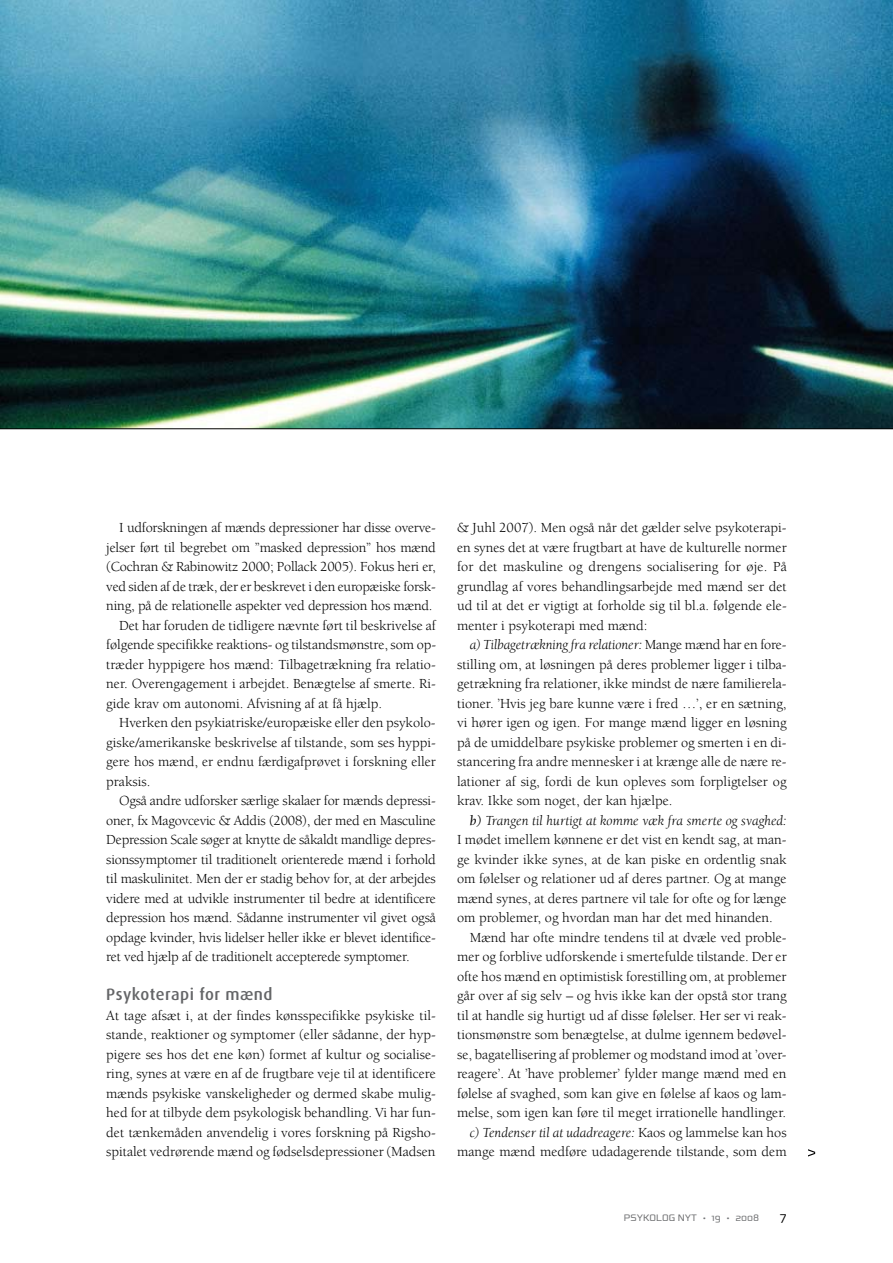
<style>
.page{position:relative;width:893px;height:1263px;background:#fff}
.page>*{position:absolute;margin:0;border:0;box-sizing:border-box;transform-origin:0 0}
.t1{font:500 16.5px "Dax";letter-spacing:.025em;color:#646567}
.t2{font:14.25px/19.5px "Berkeley";color:#000;text-align:justify}
.t3{font:italic 14.25px "Berkeley";color:#000}
.t4{font:13.5px "Resea";color:#000}
.t5{font:10.5px "Resea";color:#707173}
.s1{font-style:italic}
.s2{font-style:inherit}
.s3{font-style:normal}
</style>
<div class="page">
<img style="left:0;top:0;width:893px;height:428px">
<hr style="left:0;top:428px;width:893px;height:1px;background:#000">
<svg style="left:808px;top:1149px;width:7px;height:7px"></svg>
<p class="t2" style="left:119px;top:518px;width:318px">I udforskningen af mænds depressioner har disse overve-</p>
<p class="t2" style="left:106px;top:538px;width:331px">jelser ført til begrebet om ”masked depression” hos mænd</p>
<p class="t2" style="left:106px;top:557px;width:331px">(Cochran &amp; Rabinowitz 2000; Pollack 2005). Fokus heri er,</p>
<p class="t2" style="left:106px;top:577px;width:331px">ved siden af de træk, der er beskrevet i den europæiske forsk-</p>
<p class="t2" style="left:106px;top:596px;width:328px">ning, på de relationelle aspekter ved depression hos mænd.</p>
<p class="t2" style="left:119px;top:616px;width:318px">Det har foruden de tidligere nævnte ført til beskrivelse af</p>
<p class="t2" style="left:106px;top:635px;width:331px">følgende specifikke reaktions- og tilstandsmønstre, som op-</p>
<p class="t2" style="left:106px;top:655px;width:331px">træder hyppigere hos mænd: Tilbagetrækning fra relatio-</p>
<p class="t2" style="left:106px;top:674px;width:331px">ner. Overengagement i arbejdet. Benægtelse af smerte. Ri-</p>
<p class="t2" style="left:106px;top:694px;width:277px">gide krav om autonomi. Afvisning af at få hjælp.</p>
<p class="t2" style="left:119px;top:713px;width:318px">Hverken den psykiatriske/europæiske eller den psykolo-</p>
<p class="t2" style="left:106px;top:733px;width:331px">giske/amerikanske beskrivelse af tilstande, som ses hyppi-</p>
<p class="t2" style="left:106px;top:752px;width:331px">gere hos mænd, er endnu færdigafprøvet i forskning eller</p>
<p class="t2" style="left:106px;top:772px;width:46px">praksis.</p>
<p class="t2" style="left:119px;top:791px;width:318px">Også andre udforsker særlige skalaer for mænds depressi-</p>
<p class="t2" style="left:106px;top:811px;width:331px">oner, fx Magovcevic &amp; Addis (2008), der med en Masculine</p>
<p class="t2" style="left:106px;top:830px;width:331px">Depression Scale søger at knytte de såkaldt mandlige depres-</p>
<p class="t2" style="left:106px;top:850px;width:331px">sionssymptomer til traditionelt orienterede mænd i forhold</p>
<p class="t2" style="left:106px;top:869px;width:331px">til maskulinitet. Men der er stadig behov for, at der arbejdes</p>
<p class="t2" style="left:106px;top:889px;width:331px">videre med at udvikle instrumenter til bedre at identificere</p>
<p class="t2" style="left:106px;top:908px;width:331px">depression hos mænd. Sådanne instrumenter vil givet også</p>
<p class="t2" style="left:106px;top:928px;width:331px">opdage kvinder, hvis lidelser heller ikke er blevet identifice-</p>
<p class="t2" style="left:106px;top:947px;width:305px">ret ved hjælp af de traditionelt accepterede symptomer.</p>
<p class="t1" style="left:106px;top:985px;width:168px">Psykoterapi for mænd</p>
<p class="t2" style="left:106px;top:1006px;width:331px">At tage afsæt i, at der findes kønsspecifikke psykiske til&shy;stande, reaktioner og symptomer (eller sådanne, der hyp&shy;pigere ses hos det ene køn) formet af kultur og socialise&shy;ring, synes at være en af de frugtbare veje til at identificere mænds psykiske vanskeligheder og dermed skabe mulig&shy;hed for at tilbyde dem psykologisk behandling. Vi har fun&shy;det tænkemåden anvendelig i vores forskning på Rigsho&shy;spitalet vedrørende mænd og fødselsdepressioner (Madsen</p>
<p class="t2" style="left:457px;top:518px;width:331px">&amp; Juhl 2007). Men også når det gælder selve psykoterapi&shy;en synes det at være frugtbart at have de kulturelle normer for det maskuline og drengens socialisering for øje. På grundlag af vores behandlingsarbejde med mænd ser det ud til at det er vigtigt at forholde sig til bl.a. følgende ele&shy;menter i psykoterapi med mænd:</p>
<p class="t2" style="left:457px;top:635px;width:331px;text-indent:13px"><span class="s1">a) Tilbagetrækning fra relationer:</span> Mange mænd har en fore&shy;stilling om, at løsningen på deres problemer ligger i tilba&shy;getrækning fra relationer, ikke mindst de nære familierela&shy;tioner. ’Hvis jeg bare kunne være i fred …’, er en sætning, vi hører igen og igen. For mange mænd ligger en løsning på de umiddelbare psykiske problemer og smerten i en di&shy;stancering fra andre mennesker i at krænge alle de nære re&shy;lationer af sig, fordi de kun opleves som forpligtelser og krav. Ikke som noget, der kan hjælpe.</p>
<p class="t3" style="left:470px;top:813px;width:318px"><span class="s2">b)</span> Trangen til hurtigt at komme væk fra smerte og svaghed:</p>
<p class="t2" style="left:457px;top:830px;width:331px">I mødet imellem kønnene er det vist en kendt sag, at man-</p>
<p class="t2" style="left:457px;top:850px;width:331px">ge kvinder ikke synes, at de kan piske en ordentlig snak</p>
<p class="t2" style="left:457px;top:869px;width:331px">om følelser og relationer ud af deres partner. Og at mange</p>
<p class="t2" style="left:457px;top:889px;width:331px">mænd synes, at deres partnere vil tale for ofte og for længe</p>
<p class="t2" style="left:457px;top:908px;width:317px">om problemer, og hvordan man har det med hinanden.</p>
<p class="t2" style="left:470px;top:928px;width:318px">Mænd har ofte mindre tendens til at dvæle ved proble-</p>
<p class="t2" style="left:457px;top:947px;width:331px">mer og forblive udforskende i smertefulde tilstande. Der er</p>
<p class="t2" style="left:457px;top:967px;width:331px">ofte hos mænd en optimistisk forestilling om, at problemer</p>
<p class="t2" style="left:457px;top:986px;width:331px">går over af sig selv – og hvis ikke kan der opstå stor trang</p>
<p class="t2" style="left:457px;top:1006px;width:331px">til at handle sig hurtigt ud af disse følelser. Her ser vi reak-</p>
<p class="t2" style="left:457px;top:1025px;width:331px">tionsmønstre som benægtelse, at dulme igennem bedøvel-</p>
<p class="t2" style="left:457px;top:1045px;width:331px">se, bagatellisering af problemer og modstand imod at ’over-</p>
<p class="t2" style="left:457px;top:1064px;width:331px">reagere’. At ’have problemer’ fylder mange mænd med en</p>
<p class="t2" style="left:457px;top:1084px;width:331px">følelse af svaghed, som kan give en følelse af kaos og lam-</p>
<p class="t2" style="left:457px;top:1103px;width:331px">melse, som igen kan føre til meget irrationelle handlinger.</p>
<p class="t3" style="left:470px;top:1125px;width:318px">c) Tendenser til at udadreagere: <span class="s3">Kaos og lammelse kan hos</span></p>
<p class="t2" style="left:457px;top:1142px;width:331px">mange mænd medføre udadagerende tilstande, som dem</p>
<p class="t5" style="left:624px;top:1212px;width:137px">PSYKOLOG NYT • 19 • 2008</p>
<p class="t4" style="left:780px;top:1209px;width:8px">7</p>
</div>
